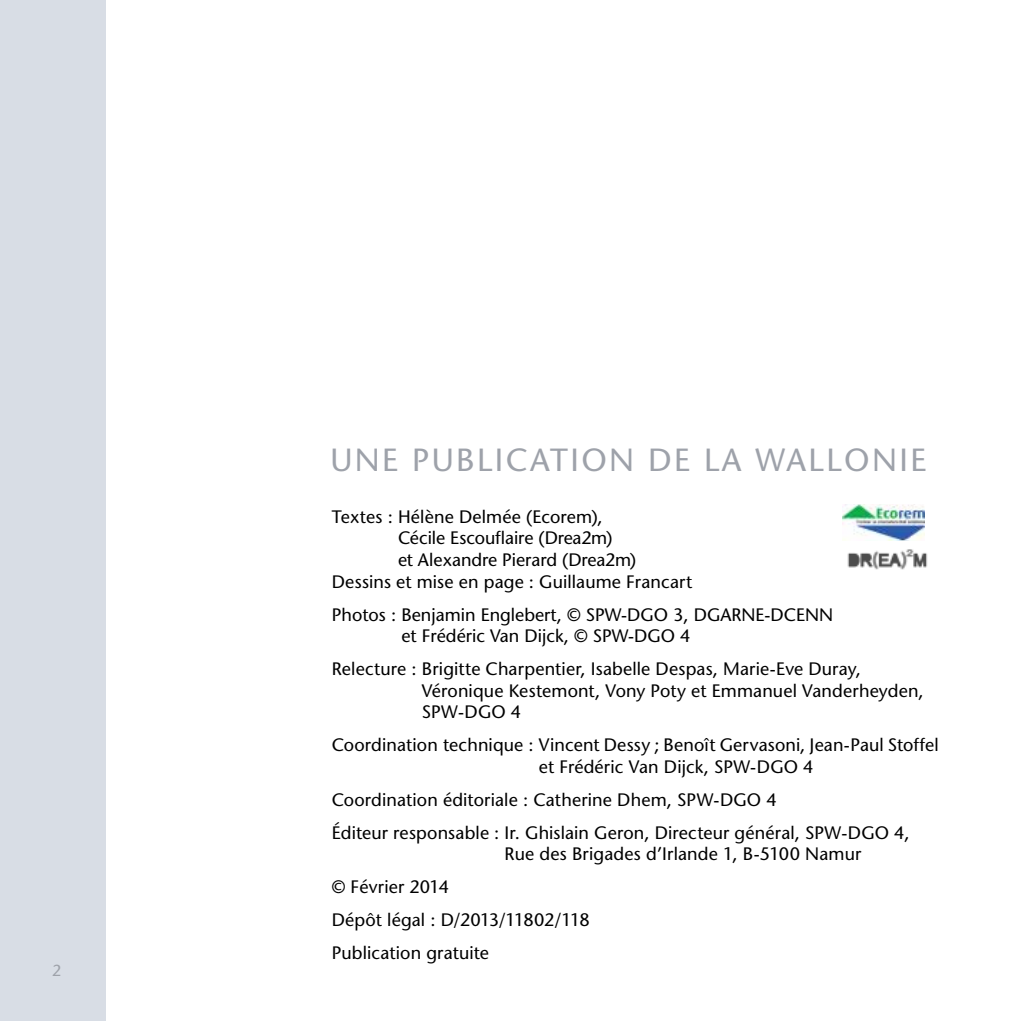
<style>
.page{position:relative;width:1021px;height:1021px;background:#fff}
.page>*{position:absolute;margin:0;border:0;box-sizing:border-box;transform-origin:0 0}
.t1{font:500 32px "Stone Sans Std";letter-spacing:.075em;color:#9ea2aa}
.t2{font:500 18px/33px "Stone Sans Std";letter-spacing:.005em;color:#000}
.t3{font:500 16px "Stone Sans Std";color:#9ea2aa}
</style>
<div class="page">
<div style="left:0;top:0;width:106px;height:1020px;background:#d8dde5"></div>
<img style="left:842px;top:504px;width:82px;height:36px">
<img style="left:847px;top:549px;width:81px;height:21px">
<p class="t3" style="left:52px;top:960px;width:11px">2</p>
<h1 class="t1" style="left:330px;top:440px;width:597px">Une publication de la Walloni e</h1>
<p class="t2" style="left:332px;top:500px;width:272px">Textes : Hélène Delmée (Ecorem),</p>
<p class="t2" style="left:398px;top:521px;width:216px">Cécile Escouflaire (Drea2m)</p>
<p class="t2" style="left:398px;top:543px;width:240px">et Alexandre Pierard (Drea2m)</p>
<p class="t2" style="left:332px;top:565px;width:362px">Dessins et mise en page : Guillaume Francart</p>
<p class="t2" style="left:332px;top:598px;width:401px">Photos : Benjamin Englebert, © SPW-DGO 3, DGARNE</p>
<p class="t2" style="left:764px;top:598px;width:19px">-DCENN</p>
<p class="t2" style="left:332px;top:619px;width:530px;text-indent:70px">et Frédéric Van Dijck, © SPW-DGO 4<br>Relecture : B rigitte Charpentier, Isabelle Despas, Marie-Eve Duray,</p>
<p class="t2" style="left:422px;top:679px;width:503px;line-height:21.6px">Véronique Kestemont, Vony Poty et Emmanuel Vanderheyden,<br>SPW-DGO 4</p>
<p class="t2" style="left:539px;top:734px;width:401px;line-height:21.6px;text-indent:-207px">Coordination technique : Vincent Dessy ; Benoît Gervasoni, Jean-Paul Stoffel et Frédéric Van Dijck, SPW-DGO 4</p>
<p class="t2" style="left:332px;top:783px;width:579px">Coordination éditoriale : Catherine Dhem, SPW-DGO 4<br>Éditeur responsable : Ir. Ghislain Geron, Directeur général, SPW-DGO 4,</p>
<p class="t2" style="left:504px;top:837px;width:358px">Rue des Brigades d’Irlande 1, B-5100 Namur</p>
<p class="t2" style="left:332px;top:870px;width:259px">© Février 2014<br>Dépôt légal : D/2013/11802/118<br>Publication gratuite</p>
</div>
